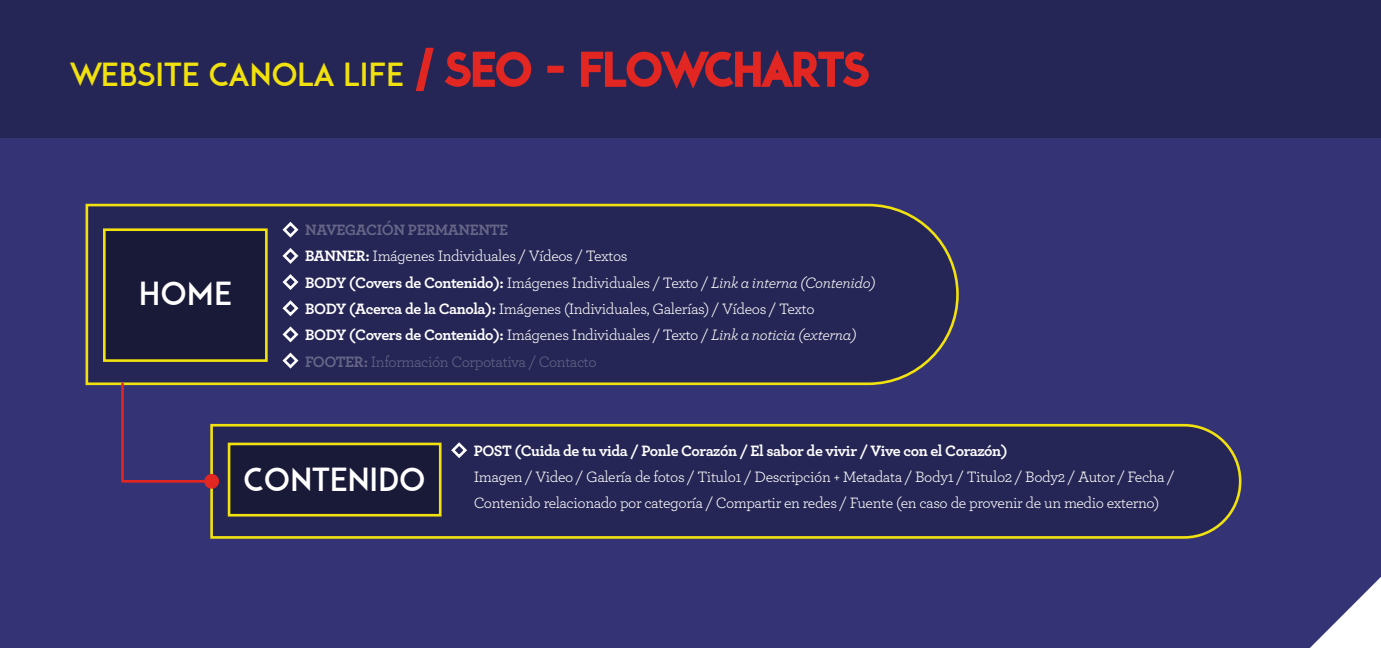
<style>
.page{position:relative;width:1381px;height:648px;background:#fff}
.page>*{position:absolute;margin:0;border:0;box-sizing:border-box;transform-origin:0 0}
.t1{font:31.5px "ADAM";color:#f1e10e}
.t2{font:31.5px "ADAM";color:#fff}
.t3{font:15.75px/26.2px "Archer";letter-spacing:-.025em;color:#fff}
.t4{font:700 15.75px "Archer";letter-spacing:-.025em;color:#fff}
.s1{font-size:43.75px;color:#e22622}
.s2{font-weight:700;color:rgb(255 255 255/.3)}
.s3{font-weight:700}
.s4{font-style:italic}
.s5{color:rgb(255 255 255/.3)}
</style>
<div class="page">
<div style="left:0;top:0;width:1381px;height:647px;background:#333376"></div>
<div style="left:0;top:0;width:1381px;height:138px;background:#262656"></div>
<svg style="left:1311px;top:577px;width:70px;height:70px"></svg>
<svg style="left:415px;top:47px;width:19px;height:45px"></svg>
<svg style="left:444px;top:51px;width:88px;height:36px"></svg>
<div style="left:547px;top:66px;width:16px;height:7px;border:3px solid #e22622"></div>
<svg style="left:581px;top:50px;width:288px;height:39px"></svg>
<svg style="left:85px;top:203px;width:874px;height:183px;background:#2c2c50"></svg>
<svg style="left:281px;top:220px;width:19px;height:19px"></svg>
<svg style="left:281px;top:246px;width:19px;height:19px"></svg>
<svg style="left:281px;top:324px;width:19px;height:20px"></svg>
<svg style="left:281px;top:272px;width:19px;height:20px"></svg>
<svg style="left:281px;top:298px;width:19px;height:20px"></svg>
<svg style="left:281px;top:350px;width:19px;height:20px"></svg>
<svg style="left:209px;top:423px;width:1033px;height:116px;background:#31304e"></svg>
<svg style="left:449px;top:440px;width:20px;height:20px"></svg>
<svg style="left:120px;top:381px;width:95px;height:102px"></svg>
<div style="left:204px;top:473px;width:15px;height:15px;background:#e22622;border-radius:50%"></div>
<h1 class="t1" style="left:70px;top:55px;width:800px">WEBSITE CANOLA LIFE <span class="s1">/ SEO - FLOWCHARTS</span></h1>
<h1 class="t2" style="left:139px;top:275px;width:94px">HOME</h1>
<p class="t3" style="left:305px;top:216px;width:572px"><span class="s2">NAVEGACIÓN PERMANENTE<br></span><span class="s3">BANNER:</span> Imágenes Individuales / Vídeos / Textos<br><span class="s3">BODY (Covers de Contenido):</span> Imágenes Individuales / Texto / <span class="s4">Link a interna (Contenido)<br></span><span class="s3">BODY (Acerca de la Canola):</span> Imágenes (Individuales, Galerías) / Vídeos / Texto<br><span class="s3">BODY (Covers de Contenido):</span> Imágenes Individuales / Texto / <span class="s4">Link a noticia (externa)<br></span><span class="s2">FOOTER:</span> <span class="s5">Información Corpotativa / Contacto</span></p>
<h1 class="t2" style="left:244px;top:460px;width:183px">CONTENIDO</h1>
<p class="t4" style="left:474px;top:437px;width:535px">POST (Cuida de tu vida / Ponle Corazón / El sabor de vivir / Vive con el Corazón)</p>
<p class="t3" style="left:474px;top:462px;width:702px">Imagen / Video / Galería de fotos / Titulo1 / Descripción + Metadata / Body1 / Titulo2 / Body2 / Autor / Fecha /<br>Contenido relacionado por categoría / Compartir en redes / Fuente (en caso de provenir de un medio externo)</p>
</div>
